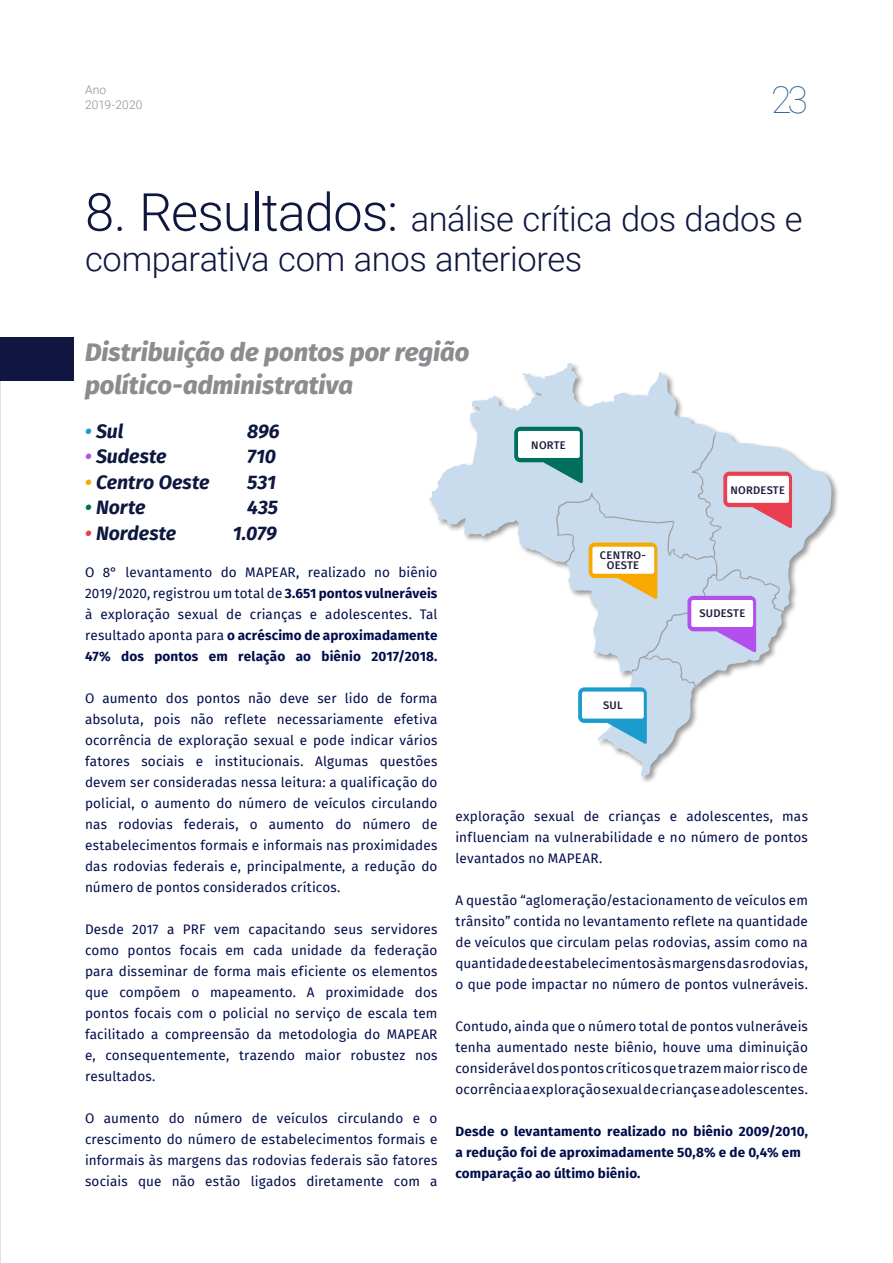
<style>
.page{position:relative;width:893px;height:1263px;background:#fff}
.page>*{position:absolute;margin:0;border:0;box-sizing:border-box;transform-origin:0 0}
.t1{font:100 37.5px "Roboto";color:#35699a}
.t2{font:300 34.5px/40.5px "Roboto";letter-spacing:-.015em;color:#10173f}
.t3{font:italic 800 25.5px/33px "Fira Sans";color:#8a8c8f}
.t4{font:italic 700 19.5px "Fira Sans";color:#0e173f}
.t5{font:13.5px/21px "Fira Sans";letter-spacing:.01em;color:#000d4b;text-align:justify}
.t6{font:700 13.5px "Fira Sans";letter-spacing:.01em;color:#000d4b}
.t7{font:300 12px/15px "Roboto";letter-spacing:.01em;color:#8a8c8f}
.t8{font:500 11.1px/10.2px "Fira Sans";letter-spacing:.025em;color:#1d1f3f;text-align:center}
.s1{font-size:52.5px}
.s2{color:#1b9ccd}
.s3{color:#b24fed}
.s4{color:#f8a900}
.s5{color:#00705d}
.s6{color:#ea3f50}
.s7{font-weight:700}
</style>
<div class="page">
<hr style="left:0;top:370px;width:1px;height:893px;background:#e0e1e2">
<svg style="left:429px;top:363px;width:282px;height:178px"></svg>
<svg style="left:514px;top:427px;width:318px;height:350px"></svg>
<div style="left:691px;top:600px;width:62px;height:27px;background:#fff;border-radius:2px"></div>
<div style="left:1px;top:337px;width:73px;height:44px;background:#101640"></div>
<p class="t7" style="left:85px;top:82px;width:59px">Ano<br>2019-2020</p>
<h1 class="t1" style="left:771px;top:74px;width:38px">23</h1>
<p class="t2" style="left:85px;top:197px;width:719px"><span class="s1">8. Resultados:</span> análise crítica dos dados e comparativa com anos anteriores</p>
<p class="t3" style="left:85px;top:333px;width:386px">Distribuição de pontos por região político-administrativa</p>
<p class="t4" style="left:85px;top:414px;width:40px"><span class="s2">•</span> Sul</p>
<p class="t4" style="left:247px;top:414px;width:34px">896</p>
<p class="t4" style="left:85px;top:440px;width:83px"><span class="s3">•</span> Sudeste</p>
<p class="t4" style="left:247px;top:440px;width:31px">710</p>
<p class="t4" style="left:85px;top:465px;width:126px"><span class="s4">•</span> Centro Oeste</p>
<p class="t4" style="left:247px;top:465px;width:30px">531</p>
<p class="t4" style="left:85px;top:491px;width:62px"><span class="s5">•</span> Norte</p>
<p class="t4" style="left:247px;top:491px;width:33px">435</p>
<p class="t4" style="left:85px;top:516px;width:93px"><span class="s6">•</span> Nordeste</p>
<p class="t4" style="left:233px;top:516px;width:46px">1.079</p>
<p class="t5" style="left:85px;top:561px;width:354px">O 8° levantamento do MAPEAR, realizado no biênio</p>
<p class="t5" style="left:85px;top:582px;width:354px">2019/2020, registrou um total de <span class="s7">3.651 pontos vulneráveis </span>à exploração sexual de crianças e adolescentes. Tal resultado aponta para <span class="s7">o acréscimo de aproximadamente 47% dos pontos em relação ao biênio 2017/2018.</span></p>
<p class="t5" style="left:85px;top:687px;width:354px">O aumento dos pontos não deve ser lido de forma</p>
<p class="t5" style="left:85px;top:708px;width:354px">absoluta, pois não reflete necessariamente efetiva</p>
<p class="t5" style="left:85px;top:729px;width:354px">ocorrência de exploração sexual e pode indicar vários</p>
<p class="t5" style="left:85px;top:750px;width:354px">fatores sociais e institucionais. Algumas questões</p>
<p class="t5" style="left:85px;top:771px;width:354px">devem ser consideradas nessa leitura: a qualificação do</p>
<p class="t5" style="left:85px;top:792px;width:354px">policial, o aumento do número de veículos circulando</p>
<p class="t5" style="left:85px;top:813px;width:354px">nas rodovias federais, o aumento do número de</p>
<p class="t5" style="left:85px;top:834px;width:354px">estabelecimentos formais e informais nas proximidades</p>
<p class="t5" style="left:85px;top:855px;width:354px">das rodovias federais e, principalmente, a redução do</p>
<p class="t5" style="left:85px;top:876px;width:257px">número de pontos considerados críticos.</p>
<p class="t5" style="left:85px;top:918px;width:354px">Desde 2017 a PRF vem capacitando seus servidores</p>
<p class="t5" style="left:85px;top:939px;width:354px">como pontos focais em cada unidade da federação</p>
<p class="t5" style="left:85px;top:960px;width:354px">para disseminar de forma mais eficiente os elementos</p>
<p class="t5" style="left:85px;top:981px;width:354px">que compõem o mapeamento. A proximidade dos</p>
<p class="t5" style="left:85px;top:1002px;width:354px">pontos focais com o policial no serviço de escala tem</p>
<p class="t5" style="left:85px;top:1023px;width:354px">facilitado a compreensão da metodologia do MAPEAR</p>
<p class="t5" style="left:85px;top:1044px;width:354px">e, consequentemente, trazendo maior robustez nos</p>
<p class="t5" style="left:85px;top:1065px;width:72px">resultados.</p>
<p class="t5" style="left:85px;top:1107px;width:354px">O aumento do número de veículos circulando e o</p>
<p class="t5" style="left:85px;top:1128px;width:354px">crescimento do número de estabelecimentos formais e</p>
<p class="t5" style="left:85px;top:1149px;width:354px">informais às margens das rodovias federais são fatores</p>
<p class="t5" style="left:85px;top:1170px;width:354px">sociais que não estão ligados diretamente com a</p>
<p class="t8" style="left:531px;top:439px;width:36px">NORTE</p>
<p class="t8" style="left:730px;top:484px;width:56px">NORDESTE</p>
<p class="t8" style="left:600px;top:549px;width:48px">CENTRO-<br>OESTE</p>
<p class="t8" style="left:699px;top:607px;width:47px">SUDESTE</p>
<p class="t8" style="left:603px;top:699px;width:21px">SUL</p>
<p class="t5" style="left:455px;top:805px;width:354px">exploração sexual de crianças e adolescentes, mas</p>
<p class="t5" style="left:455px;top:826px;width:354px">influenciam na vulnerabilidade e no número de pontos</p>
<p class="t5" style="left:455px;top:847px;width:148px">levantados no MAPEAR.</p>
<p class="t5" style="left:455px;top:889px;width:354px">A questão “aglomeração/estacionamento de veículos em trânsito” contida no levantamento reflete na quantidade de veículos que circulam pelas rodovias, assim como na quantidade de estabelecimentos às margens das rodovias, o que pode impactar no número de pontos vulneráveis.</p>
<p class="t5" style="left:455px;top:1015px;width:354px">Contudo, ainda que o número total de pontos vulneráveis tenha aumentado neste biênio, houve uma diminuição considerável dos pontos críticos que trazem maior risco de ocorrência a exploração sexual de crianças e adolescentes.</p>
<p class="t6" style="left:455px;top:1120px;width:354px">Desde o levantamento realizado no biênio 2009/2010,</p>
<p class="t6" style="left:455px;top:1141px;width:347px">a redução foi de aproximadamente 50,8% e de 0,4% em</p>
<p class="t6" style="left:455px;top:1162px;width:187px">comparação ao último biênio.</p>
</div>
